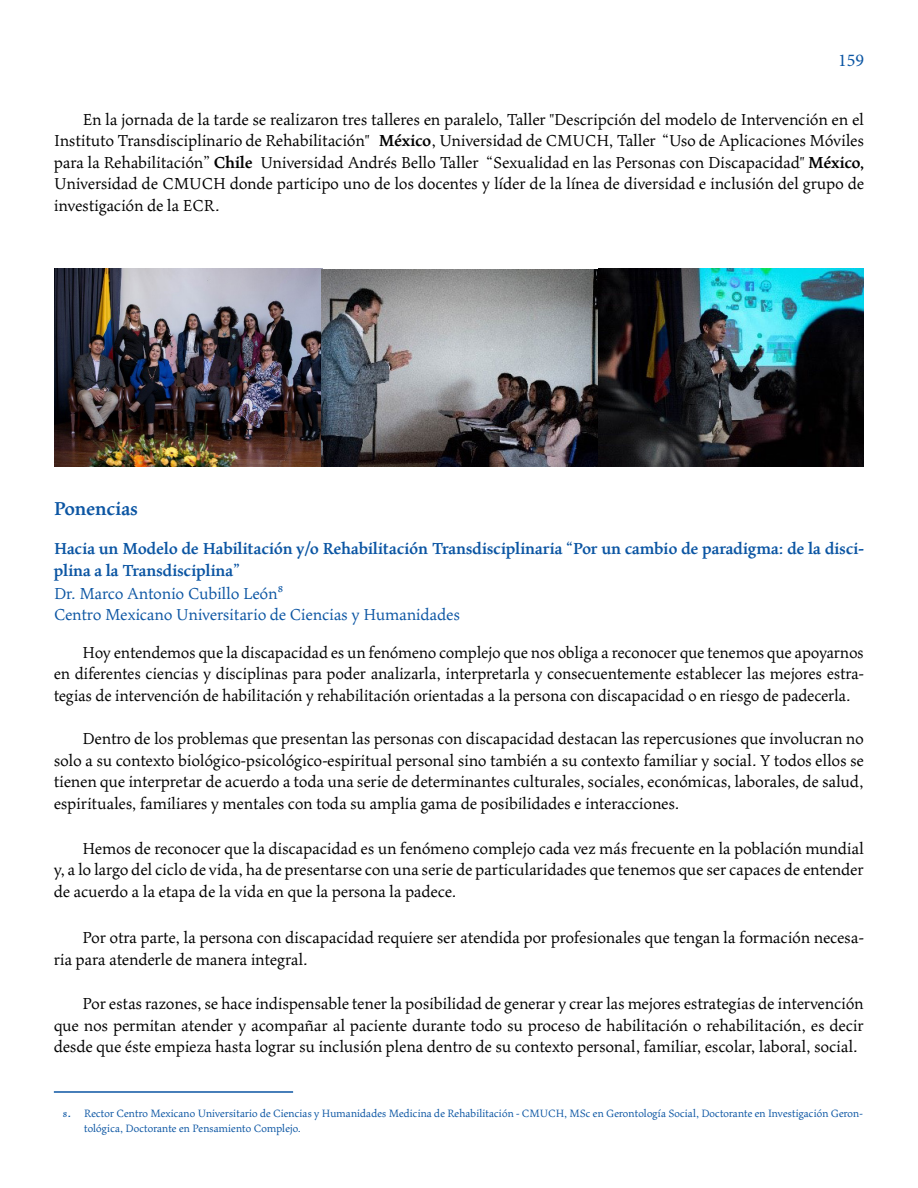
<style>
.page{position:relative;width:918px;height:1188px;background:#fff}
.page>*{position:absolute;margin:0;border:0;box-sizing:border-box;transform-origin:0 0}
.t1{font:700 21px "Maiola Pro";color:#0b55a3}
.t2{font:18px/21.6px "Maiola Pro";color:#000;text-align:justify}
.t3{font:700 18px/21.6px "Maiola Pro";color:#0b55a3}
.t4{font:18px "Maiola Pro";color:#0b55a3}
.t5{font:18px "Minion Pro";color:#0b55a3}
.t6{font:15px "Maiola Pro";color:#0b55a3}
.t7{font:12px/14.4px "Maiola Pro";color:#0b55a3}
.s1{font-weight:700}
</style>
<div class="page">
<img style="left:54px;top:269px;width:810px;height:198px">
<hr style="left:54px;top:1091px;width:239px;height:2px;background:#0b55a3">
<p class="t5" style="left:838px;top:49px;width:27px">159</p>
<p class="t2" style="left:54px;top:109px;width:812px;text-indent:28px">En la jornada de la tarde se realizaron tres talleres en paralelo, Taller "Descripción del modelo de Intervención en el Instituto Transdisciplinario de Rehabilitación" <span class="s1">México</span>, Universidad de CMUCH, Taller “Uso de Aplicaciones Móviles para la Rehabilitación” <span class="s1">Chile</span> Universidad Andrés Bello Taller “Sexualidad en las Personas con Discapacidad" <span class="s1">México, </span>Universidad de CMUCH donde participo uno de los docentes y líder de la línea de diversidad e inclusión del grupo de investigación de la ECR.</p>
<p class="t1" style="left:54px;top:498px;width:86px">Ponencias</p>
<p class="t3" style="left:54px;top:538px;width:812px">Hacia un Modelo de Habilitación y/o Rehabilitación Transdisciplinaria “Por un cambio de paradigma: de la disci&shy;plina a la Transdisciplina”</p>
<p class="t4" style="left:54px;top:584px;width:231px">Dr. Marco Antonio Cubillo León⁸</p>
<p class="t4" style="left:54px;top:605px;width:408px">Centro Mexicano Universitario de Ciencias y Humanidades</p>
<p class="t2" style="left:54px;top:642px;width:812px;text-indent:28px">Hoy entendemos que la discapacidad es un fenómeno complejo que nos obliga a reconocer que tenemos que apoyarnos en diferentes ciencias y disciplinas para poder analizarla, interpretarla y consecuentemente establecer las mejores estra&shy;tegias de intervención de habilitación y rehabilitación orientadas a la persona con discapacidad o en riesgo de padecerla.</p>
<p class="t2" style="left:54px;top:728px;width:812px;text-indent:28px">Dentro de los problemas que presentan las personas con discapacidad destacan las repercusiones que involucran no solo a su contexto biológico-psicológico-espiritual personal sino también a su contexto familiar y social. Y todos ellos se tienen que interpretar de acuerdo a toda una serie de determinantes culturales, sociales, económicas, laborales, de salud, espirituales, familiares y mentales con toda su amplia gama de posibilidades e interacciones.</p>
<p class="t2" style="left:54px;top:838px;width:812px;text-indent:28px">Hemos de reconocer que la discapacidad es un fenómeno complejo cada vez más frecuente en la población mundial y, a lo largo del ciclo de vida, ha de presentarse con una serie de particularidades que tenemos que ser capaces de entender de acuerdo a la etapa de la vida en que la persona la padece.   </p>
<p class="t2" style="left:54px;top:927px;width:812px;text-indent:28px">Por otra parte, la persona con discapacidad requiere ser atendida por profesionales que tengan la formación necesa&shy;ria para atenderle de manera integral.</p>
<p class="t2" style="left:54px;top:993px;width:811px;text-indent:28px">Por estas razones, se hace indispensable tener la posibilidad de generar y crear las mejores estrategias de intervención que nos permitan atender y acompañar al paciente durante todo su proceso de habilitación o rehabilitación, es decir desde que éste empieza hasta lograr su inclusión plena dentro de su contexto personal, familiar, escolar, laboral, social.</p>
<p class="t6" style="left:63px;top:1105px;width:10px">8.</p>
<p class="t7" style="left:84px;top:1107px;width:780px">Rector Centro Mexicano Universitario de Ciencias y Humanidades Medicina de Rehabilitación - CMUCH, MSc en Gerontología Social, Doctorante en Investigación Geron&shy;tológica, Doctorante en Pensamiento Complejo.</p>
</div>
